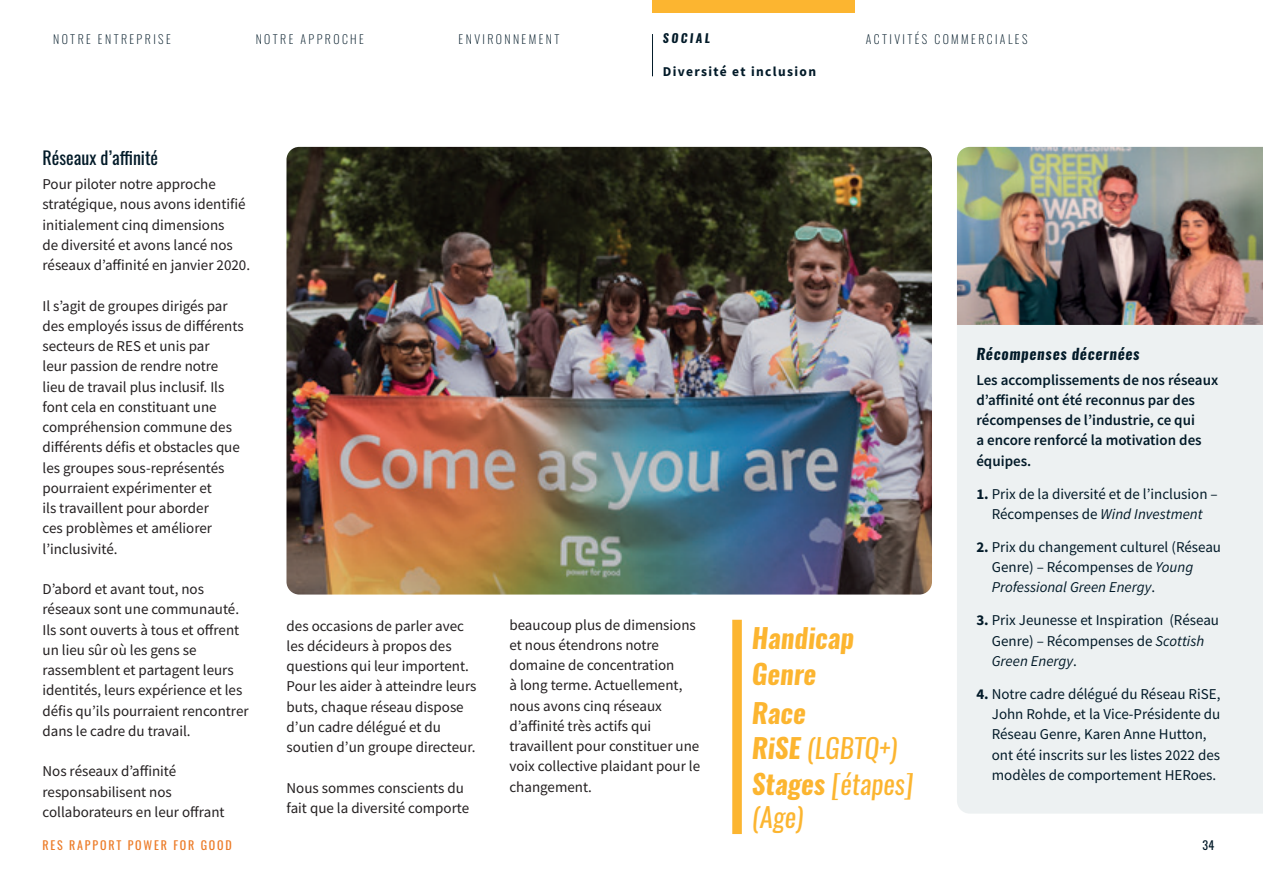
<style>
.page{position:relative;width:1263px;height:893px;background:#fff}
.page>*{position:absolute;margin:0;border:0;box-sizing:border-box;transform-origin:0 0}
.t1{font:italic 27px/35.8px "Oswald";color:#fcb530}
.t2{font:italic 700 27px/35.8px "Oswald";color:#fcb530}
.t3{font:18px "Oswald";color:#021a28}
.t4{font:15px/20.2px "Source Sans Pro";color:#231f20}
.t5{font:15px/20.2px "Source Sans Pro";color:#021a28}
.t6{font:600 15px/20.2px "Source Sans Pro";color:#021a28}
.t7{font:italic 700 15px "Oswald";letter-spacing:.05em;color:#021a28}
.t8{font:700 13.5px "Source Sans Pro";letter-spacing:.1em;color:#021a28}
.t9{font:200 12px "Oswald";letter-spacing:.2em;color:#021a28}
.t10{font:12px "Oswald";letter-spacing:.15em;color:#ec7b27}
.t11{font:italic 700 12px "Oswald";letter-spacing:.2em;color:#021a28}
.t12{font:12px "Oswald";color:#021a28}
.s1{font-weight:700}
.s2{font-style:italic}
</style>
<div class="page">
<div style="left:652px;top:0;width:203px;height:13px;background:#fcb530"></div>
<svg style="left:652px;top:35px;width:1px;height:42px"></svg>
<div style="left:957px;top:325px;width:306px;height:489px;background:#edf1f2"></div>
<img style="left:286px;top:147px;width:646px;height:448px">
<svg style="left:732px;top:620px;width:10px;height:214px;background:#fcb838"></svg>
<img style="left:957px;top:147px;width:306px;height:178px">
<p class="t9" style="left:53px;top:29px;width:119px">NOTRE ENTREPRISE</p>
<p class="t9" style="left:256px;top:29px;width:110px">NOTRE APPROCHE</p>
<p class="t9" style="left:459px;top:29px;width:102px">ENVIRONNEMENT</p>
<p class="t11" style="left:663px;top:30px;width:49px">SOCIAL</p>
<p class="t9" style="left:866px;top:29px;width:163px">ACTIVITÉS COMMERCIALES</p>
<p class="t3" style="left:43px;top:141px;width:117px">Réseaux d’affinité</p>
<p class="t4" style="left:43px;top:174px;width:209px">Pour piloter notre approche stratégique, nous avons identifié initialement cinq dimensions<br>de diversité et avons lancé nos réseaux d’affinité en janvier 2020.</p>
<p class="t4" style="left:43px;top:295px;width:203px">Il s’agit de groupes dirigés par des employés issus de différents secteurs de RES et unis par<br>leur passion de rendre notre lieu de travail plus inclusif. Ils font cela en constituant une compréhension commune des différents défis et obstacles que les groupes sous-représentés pourraient expérimenter et<br>ils travaillent pour aborder<br>ces problèmes et améliorer l’inclusivité.</p>
<p class="t4" style="left:43px;top:579px;width:208px">D’abord et avant tout, nos réseaux sont une communauté.<br>Ils sont ouverts à tous et offrent un lieu sûr où les gens se rassemblent et partagent leurs identités, leurs expérience et les défis qu’ils pourraient rencontrer dans le cadre du travail.</p>
<p class="t4" style="left:43px;top:761px;width:184px">Nos réseaux d’affinité responsabilisent nos collaborateurs en leur offrant</p>
<p class="t10" style="left:43px;top:835px;width:191px">RES RAPPORT POWER FOR GOOD</p>
<p class="t8" style="left:663px;top:63px;width:155px">Diversité et inclusion</p>
<p class="t4" style="left:287px;top:615px;width:191px">des occasions de parler avec les décideurs à propos des questions qui leur importent.<br>Pour les aider à atteindre leurs buts, chaque réseau dispose d’un cadre délégué et du soutien d’un groupe directeur.</p>
<p class="t4" style="left:287px;top:777px;width:184px">Nous sommes conscients du fait que la diversité comporte</p>
<p class="t4" style="left:509px;top:614px;width:192px">beaucoup plus de dimensions et nous étendrons notre domaine de concentration<br>à long terme. Actuellement, nous avons cinq réseaux d’affinité très actifs qui travaillent pour constituer une voix collective plaidant pour le changement.</p>
<h1 class="t2" style="left:752px;top:621px;width:104px">Handicap<br>Genre</h1>
<h1 class="t1" style="left:752px;top:695px;width:163px"><span class="s1">Race<br>RiSE</span> (LGBTQ+)<br><span class="s1">Stages</span> [étapes]</h1>
<h1 class="t1" style="left:752px;top:799px;width:53px">(Age)</h1>
<p class="t7" style="left:976px;top:343px;width:165px">Récompenses décernées</p>
<p class="t6" style="left:976px;top:369px;width:243px">Les accomplissements de nos réseaux d’affinité ont été reconnus par des récompenses de l’industrie, ce qui<br>a encore renforcé la motivation des équipes.</p>
<p class="t5" style="left:976px;top:483px;width:243px;text-align:center"><span class="s1">1.</span> Prix de la diversité et de l’inclusion –<br>Récompenses de <span class="s2">Wind Investment</span></p>
<p class="t5" style="left:992px;top:537px;width:231px;text-indent:-15px"><span class="s1">2.</span> Prix du changement culturel (Réseau<br>Genre) – Récompenses de <span class="s2">Young<br>Professional Green Energy</span>.</p>
<p class="t5" style="left:992px;top:610px;width:229px;text-indent:-15px"><span class="s1">3.</span> Prix Jeunesse et Inspiration (Réseau<br>Genre) – Récompenses de <span class="s2">Scottish<br>Green Energy</span>.</p>
<p class="t5" style="left:992px;top:684px;width:230px;text-indent:-15px"><span class="s1">4.</span> Notre cadre délégué du Réseau RiSE, John Rohde, et la Vice-Présidente du Réseau Genre, Karen Anne Hutton, ont été inscrits sur les listes 2022 des modèles de comportement HERoes.</p>
<p class="t12" style="left:1202px;top:835px;width:13px">34</p>
</div>
